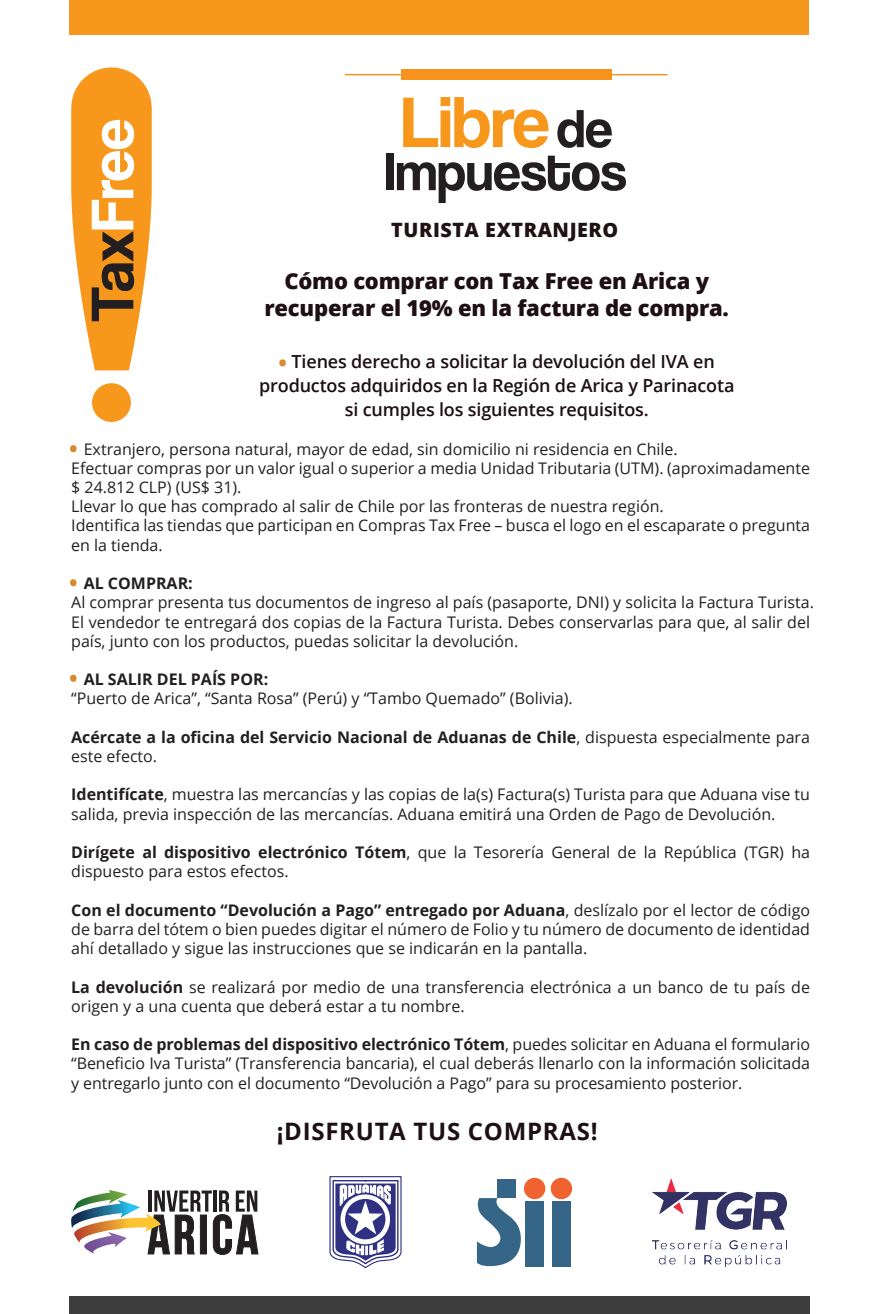
<style>
.page{position:relative;width:870px;height:1314px;background:#fff}
.page>*{position:absolute;margin:0;border:0;box-sizing:border-box;transform-origin:0 0}
.t1{font:700 24px "Open Sans";letter-spacing:.03em;color:#1d0f13}
.t2{font:800 22px/26.4px "Open Sans";letter-spacing:-.01em;color:#1d0f13;text-align:center}
.t3{font:800 19.8px "Open Sans";letter-spacing:.03em;color:#1f1114}
.t4{font:600 18px/24px "Open Sans";letter-spacing:-.01em;color:#1d0f13;text-align:center}
.t5{font:16px/19.2px "Open Sans";color:#231f20}
.t6{font:700 16px/19.2px "Open Sans";color:#231f20}
.s1{font-weight:800;font-size:20px;color:#d9892f}
.s2{font-weight:400}
.s3{font-weight:700}
</style>
<div class="page">
<div style="left:69px;top:0;width:739px;height:34px;background:#f7981d"></div>
<div style="left:69px;top:1295px;width:741px;height:18px;background:#3e3e3f"></div>
<div style="left:497px;top:1179px;width:19px;height:18px;background:#356587"></div>
<div style="left:525px;top:1200px;width:19px;height:66px;background:#356587"></div>
<div style="left:551px;top:1200px;width:19px;height:66px;background:#356587"></div>
<div style="left:550px;top:1177px;width:22px;height:21px;background:#f16231;border-radius:50%"></div>
<div style="left:524px;top:1177px;width:21px;height:21px;background:#f16231;border-radius:50%"></div>
<svg style="left:477px;top:1197px;width:44px;height:69px"></svg>
<svg style="left:329px;top:1176px;width:73px;height:92px"></svg>
<div style="left:92px;top:383px;width:39px;height:39px;background:#f7981d;border-radius:50%"></div>
<svg style="left:71px;top:67px;width:81px;height:303px"></svg>
<img style="left:652px;top:1178px;width:134px;height:88px">
<svg style="left:70px;top:445px;width:6px;height:7px"></svg>
<svg style="left:70px;top:579px;width:6px;height:7px"></svg>
<svg style="left:70px;top:674px;width:6px;height:7px"></svg>
<div style="left:401px;top:69px;width:210px;height:11px;background:#f7931d"></div>
<hr style="left:345px;top:74px;width:322px;height:1px;background:#f7931d">
<div style="left:386px;top:153px;width:8px;height:37px;background:#231f20"></div>
<svg style="left:397px;top:156px;width:229px;height:47px"></svg>
<svg style="left:403px;top:97px;width:145px;height:51px"></svg>
<svg style="left:557px;top:110px;width:55px;height:38px"></svg>
<svg style="left:71px;top:1190px;width:187px;height:64px"></svg>
<p class="t3" style="left:391px;top:214px;width:228px">TURISTA EXTRANJERO</p>
<h2 class="t2" style="left:264px;top:267px;width:466px">Cómo comprar con Tax Free en Arica y recuperar el 19% en la factura de compra.</h2>
<p class="t4" style="left:259px;top:349px;width:477px"><span class="s1">•</span> Tienes derecho a solicitar la devolución del IVA en productos adquiridos en la Región de Arica y Parinacota si cumples los siguientes requisitos.</p>
<p class="t5" style="left:71px;top:439px;width:740px;text-indent:12px">Extranjero, persona natural, mayor de edad, sin domicilio ni residencia en Chile.<br>Efectuar compras por un valor igual o superior a media Unidad Tributaria (UTM). (aproximadamente $ 24.812 CLP) (US$ 31).<br>Llevar lo que has comprado al salir de Chile por las fronteras de nuestra región.<br>Identifica las tiendas que participan en Compras Tax Free – busca el logo en el escaparate o pregunta en la tienda.</p>
<p class="t6" style="left:84px;top:573px;width:111px">AL COMPRAR:</p>
<p class="t5" style="left:71px;top:592px;width:744px">Al comprar presenta tus documentos de ingreso al país (pasaporte, DNI) y solicita la Factura Turista.<br>El vendedor te entregará dos copias de la Factura Turista. Debes conservarlas para que, al salir del país, junto con los productos, puedas solicitar la devolución.</p>
<p class="t6" style="left:84px;top:669px;width:186px">AL SALIR DEL PAÍS POR:</p>
<p class="t5" style="left:71px;top:688px;width:503px">“Puerto de Arica”, “Santa Rosa” (Perú) y “Tambo Quemado” (Bolivia).</p>
<p class="t6" style="left:71px;top:727px;width:740px">Acércate a la oficina del Servicio Nacional de Aduanas de Chile<span class="s2">, dispuesta especialmente para este efecto.</span></p>
<p class="t5" style="left:71px;top:784px;width:740px"><span class="s3">Identifícate</span>, muestra las mercancías y las copias de la(s) Factura(s) Turista para que Aduana vise tu salida, previa inspección de las mercancías. Aduana emitirá una Orden de Pago de Devolución.</p>
<p class="t5" style="left:71px;top:842px;width:740px"><span class="s3">Dirígete al dispositivo electrónico Tótem</span>, que la Tesorería General de la República (TGR) ha dispuesto para estos efectos.</p>
<p class="t5" style="left:71px;top:899px;width:740px;text-align:justify"><span class="s3">Con el documento “Devolución a Pago” entregado por Aduana</span>, deslízalo por el lector de código de barra del tótem o bien puedes digitar el número de Folio y tu número de documento de identidad ahí detallado y sigue las instrucciones que se indicarán en la pantalla.</p>
<p class="t5" style="left:71px;top:976px;width:740px"><span class="s3">La devolución</span> se realizará por medio de una transferencia electrónica a un banco de tu país de origen y a una cuenta que deberá estar a tu nombre.</p>
<p class="t5" style="left:71px;top:1034px;width:740px;text-align:justify"><span class="s3">En caso de problemas del dispositivo electrónico Tótem</span>, puedes solicitar en Aduana el formulario “Beneficio Iva Turista” (Transferencia bancaria), el cual deberás llenarlo con la información solicitada y entregarlo junto con el documento “Devolución a Pago” para su procesamiento posterior.</p>
<h1 class="t1" style="left:277px;top:1114px;width:322px">¡DISFRUTA TUS COMPRAS!</h1>
</div>
